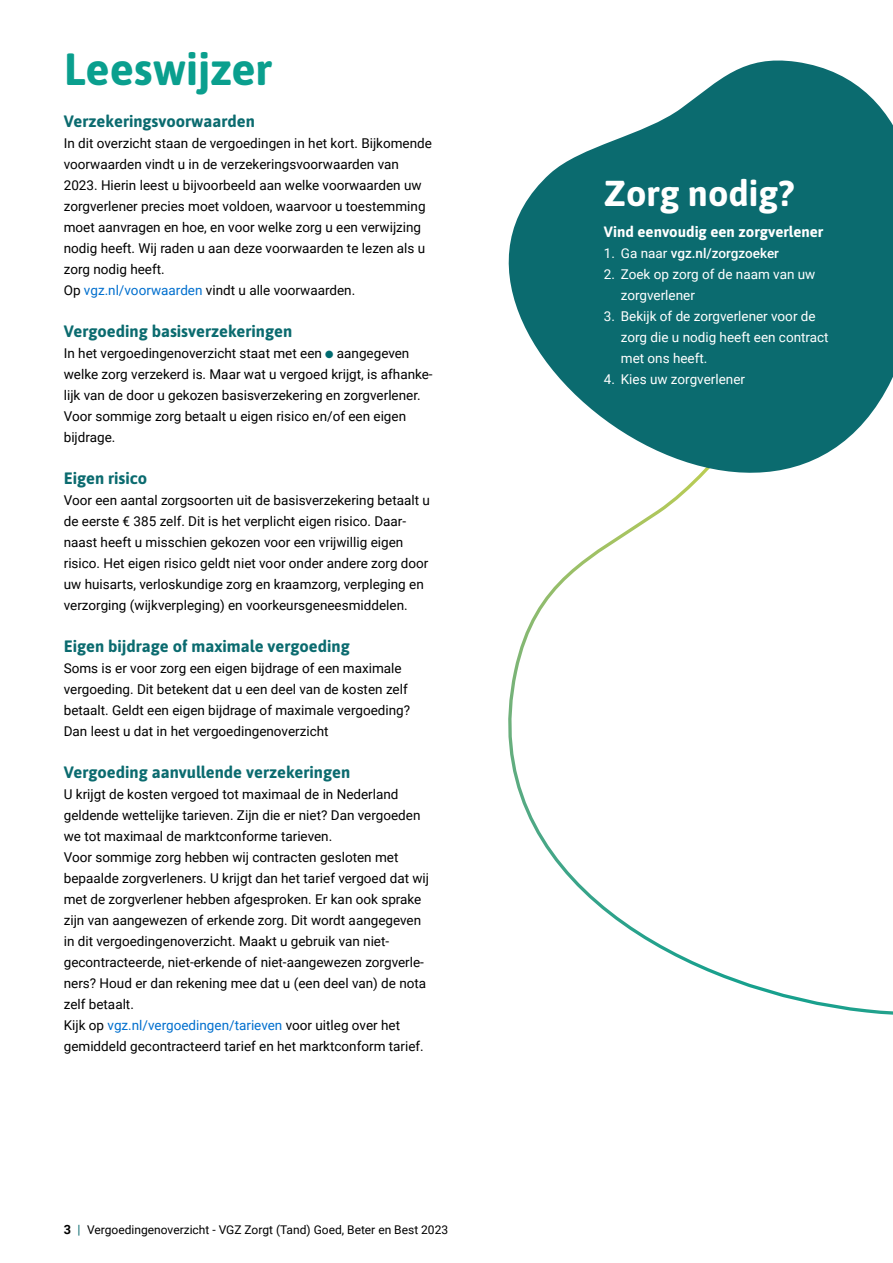
<style>
.page{position:relative;width:893px;height:1263px;background:#fff}
.page>*{position:absolute;margin:0;border:0;box-sizing:border-box;transform-origin:0 0}
.t1{font:700 45px "Asap";letter-spacing:-.005em;color:#0a9f8e}
.t2{font:700 36px "Asap";color:#fff}
.t3{font:700 16.5px "Asap";color:#0b6b6f}
.t4{font:700 15px "Asap";color:#fff}
.plat{font:13.5px/21px "Roboto Regular 2";color:#000}
.t5{font:13.5px/21px "Roboto Regular 2";color:#fff}
.t6{font:500 13.5px "Roboto";color:#fff}
.t7{font:12px "Roboto Regular 2";color:#000}
.s1{color:#006fce}
.s2{color:#006b70}
.s3{font-family:"Roboto";font-weight:700;font-size:12.75px}
.s4{font-family:"Roboto";font-size:12.75px;color:#0b6b6f}
.s5{font-family:"Roboto Regular 2";font-weight:400}
</style>
<div class="page">
<svg style="left:508px;top:665px;width:385px;height:350px"></svg>
<svg style="left:508px;top:60px;width:385px;height:605px;fill:#0b6b6f"></svg>
<h1 class="t1" style="left:64px;top:37px;width:210px">Leeswijzer</h1>
<h2 class="t3" style="left:64px;top:109px;width:193px">Verzekeringsvoorwaarden</h2>
<p class="plat" style="left:64px;top:132px;width:370px">In dit overzicht staan de vergoedingen in het kort. Bijkomende voorwaarden vindt u in de verzekeringsvoorwaarden van 2023. Hierin leest u bijvoorbeeld aan welke voorwaarden uw zorgverlener precies moet voldoen, waarvoor u toestemming moet aanvragen en hoe, en voor welke zorg u een verwijzing nodig heeft. Wij raden u aan deze voorwaarden te lezen als u zorg nodig heeft.</p>
<p class="plat" style="left:64px;top:279px;width:293px">Op <span class="s1">vgz.nl/voorwaarden</span> vindt u alle voorwaarden.</p>
<h2 class="t3" style="left:64px;top:319px;width:230px">Vergoeding basisverzekeringen</h2>
<p class="plat" style="left:64px;top:342px;width:370px">In het vergoedingenoverzicht staat met een <span class="s2">●</span> aangegeven welke zorg verzekerd is. Maar wat u vergoed krijgt, is afhanke&shy;lijk van de door u gekozen basisverzekering en zorgverlener.<br>Voor sommige zorg betaalt u eigen risico en/of een eigen bijdrage.</p>
<h2 class="t3" style="left:64px;top:466px;width:85px">Eigen risico</h2>
<p class="plat" style="left:64px;top:489px;width:368px">Voor een aantal zorgsoorten uit de basisverzekering betaalt u de eerste € 385 zelf. Dit is het verplicht eigen risico. Daar&shy;naast heeft u misschien gekozen voor een vrijwillig eigen risico. Het eigen risico geldt niet voor onder andere zorg door uw huisarts, verloskundige zorg en kraamzorg, verpleging en verzorging (wijkverpleging) en voorkeursgeneesmiddelen.</p>
<h2 class="t3" style="left:64px;top:634px;width:287px">Eigen bijdrage of maximale vergoeding</h2>
<p class="plat" style="left:64px;top:657px;width:348px">Soms is er voor zorg een eigen bijdrage of een maximale vergoeding. Dit betekent dat u een deel van de kosten zelf betaalt. Geldt een eigen bijdrage of maximale vergoeding?<br>Dan leest u dat in het vergoedingenoverzicht</p>
<h2 class="t3" style="left:64px;top:760px;width:288px">Vergoeding aanvullende verzekeringen</h2>
<p class="plat" style="left:64px;top:783px;width:358px">U krijgt de kosten vergoed tot maximaal de in Nederland geldende wettelijke tarieven. Zijn die er niet? Dan vergoeden we tot maximaal de marktconforme tarieven.</p>
<p class="plat" style="left:64px;top:846px;width:367px">Voor sommige zorg hebben wij contracten gesloten met bepaalde zorgverleners. U krijgt dan het tarief vergoed dat wij met de zorgverlener hebben afgesproken. Er kan ook sprake zijn van aangewezen of erkende zorg. Dit wordt aangegeven in dit vergoedingenoverzicht. Maakt u gebruik van niet&shy;gecontracteerde, niet-erkende of niet-aangewezen zorgverle&shy;ners? Houd er dan rekening mee dat u (een deel van) de nota zelf betaalt.</p>
<p class="plat" style="left:64px;top:1014px;width:362px">Kijk op <span class="s1">vgz.nl/vergoedingen/tarieven</span> voor uitleg over het gemiddeld gecontracteerd tarief en het marktconform tarief.</p>
<p class="t7" style="left:64px;top:1221px;width:386px"><span class="s3">3</span> <span class="s4">|</span> Vergoedingenoverzicht - VGZ Zorgt (Tand) Goed, Beter en Best 2023</p>
<p class="t2" style="left:604px;top:168px;width:192px">Zorg nodig?</p>
<h3 class="t4" style="left:604px;top:221px;width:221px">Vind eenvoudig een zorgverlener</h3>
<p class="t6" style="left:604px;top:244px;width:177px"><span class="s5">1. Ga naar</span> vgz.nl/zorgzoeker</p>
<p class="t5" style="left:621px;top:264px;width:196px;text-indent:-17px">2. Zoek op zorg of de naam van uw zorgverlener</p>
<p class="t5" style="left:621px;top:306px;width:209px;text-indent:-17px">3. Bekijk of de zorgverlener voor de zorg die u nodig heeft een contract met ons heeft.</p>
<p class="t5" style="left:604px;top:369px;width:143px">4. Kies uw zorgverlener</p>
</div>
